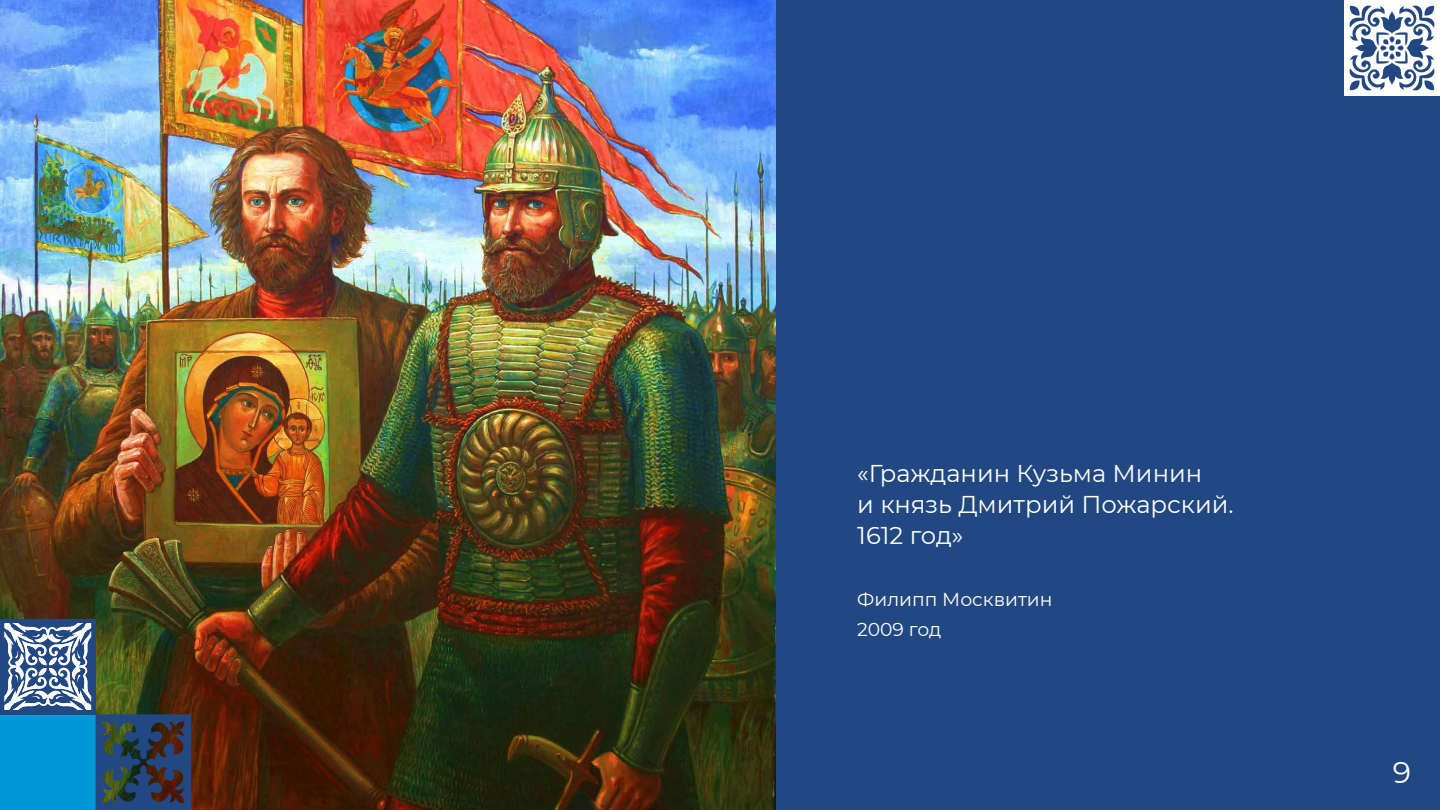
<style>
.page{position:relative;width:1440px;height:810px;background:#fff}
.page>*{position:absolute;margin:0;border:0;box-sizing:border-box;transform-origin:0 0}
.t1{font:30px "Montserrat";color:#fff}
.t2{font:24.3px/30.8px "Montserrat";color:#fff}
.t3{font:18.75px/30.8px "Montserrat";color:#fff}
</style>
<div class="page">
<div style="left:766px;top:0;width:674px;height:810px;background:#224884"></div>
<svg style="left:1344px;top:0;width:96px;height:96px"></svg>
<img style="left:0;top:0;width:775px;height:810px">
<div style="left:0;top:714px;width:96px;height:96px;background:#0098d6"></div>
<div style="left:0;top:619px;width:96px;height:95px;background:#224884"></div>
<svg style="left:5px;top:623px;width:186px;height:187px"></svg>
<p class="t2" style="left:857px;top:457px;width:378px">«Гражданин Кузьма Минин<br>и князь Дмитрий Пожарский.<br>1612 год»</p>
<p class="t3" style="left:857px;top:583px;width:197px">Филипп Москвитин<br>2009 год</p>
<p class="t1" style="left:1393px;top:752px;width:20px">9</p>
<p class="t1" style="left:1391px;top:752px;width:23px">11</p>
</div>
